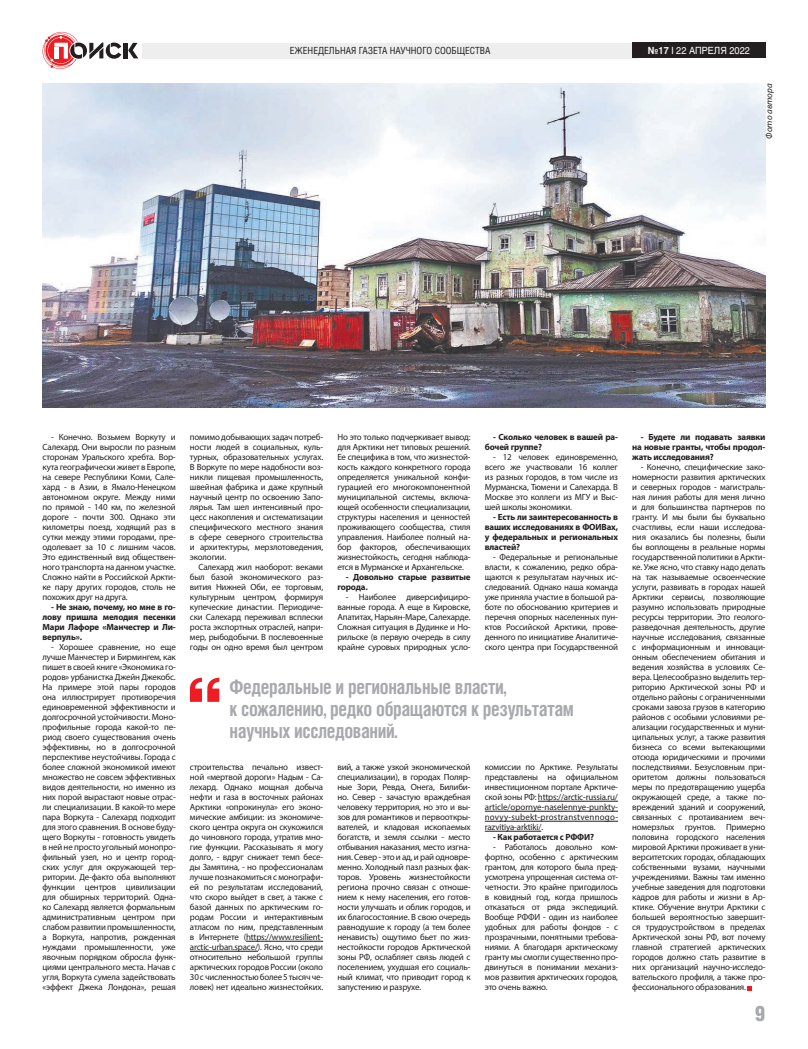
<style>
.page{position:relative;width:808px;height:1049px;background:#fff}
.page>*{position:absolute;margin:0;border:0;box-sizing:border-box;transform-origin:0 0}
.t1{font:21.1px "Helios Cond Black C";color:#a8a9ad}
.t2{font:700 20px/21.8px "Helios Cond C";letter-spacing:-.02em;color:#a8a9ad;scale:.93 1}
.t3{font:9.8px "Helios Cond C";color:#231f20}
.t4{font:9.8px "Helios C";color:#fff;scale:.93 1}
.t5{font:9px/10px "Myriad Pro";letter-spacing:-.02em;color:#231f20;text-align:justify}
.t6{font:700 9px/10px "Myriad Pro";letter-spacing:-.02em;color:#231f20;text-align:justify}
.t7{font:italic 9px "Myriad Pro";color:#231f20}
.s1{font-weight:700}
.s2{font-weight:700;color:#f2f3f4}
</style>
<div class="page">
<hr style="left:124px;top:43px;width:4px;height:15px;background:#231f20">
<svg style="left:128px;top:43px;width:10px;height:15px"></svg>
<svg style="left:43px;top:32px;width:78px;height:37px"></svg>
<div style="left:142px;top:43px;width:496px;height:16px;background:#eeeeef"></div>
<div style="left:632px;top:43px;width:133px;height:15px;background:#231f20"></div>
<svg style="left:190px;top:678px;width:29px;height:24px"></svg>
<svg style="left:747px;top:986px;width:5px;height:4px"></svg>
<img style="left:43px;top:84px;width:722px;height:323px">
<hr style="left:246px;top:941px;width:77px;height:1px;background:#231f20">
<hr style="left:190px;top:951px;width:68px;height:1px;background:#231f20">
<hr style="left:538px;top:801px;width:80px;height:1px;background:#231f20">
<hr style="left:485px;top:811px;width:133px;height:1px;background:#231f20">
<hr style="left:485px;top:821px;width:133px;height:1px;background:#231f20">
<hr style="left:485px;top:831px;width:56px;height:1px;background:#231f20">
<p class="t3" style="left:290px;top:45px;width:202px">ЕЖЕНЕДЕЛЬНАЯ ГАЗЕТА НАУЧНОГО СООБЩЕСТВА</p>
<p class="t4" style="left:648px;top:44px;width:111px"><span class="s1">№</span><span class="s2">17</span> I 22 АПРЕЛЯ 2022</p>
<p class="t7" style="left:764px;top:139px;width:57px;rotate:-90deg">Фото автора</p>
<p class="t5" style="left:43px;top:432px;width:135px;text-indent:9px">- Конечно. Возьмем Воркуту и Салехард. Они выросли по разным сторонам Уральского хребта. Вор&shy;кута географически живет в Европе, на севере Республики Коми, Сале&shy;хард - в Азии, в Ямало-Ненецком автономном округе. Между ними по прямой - 140 км, по железной дороге - почти 300. Однако эти километры поезд, ходящий раз в сутки между этими городами, пре&shy;одолевает за 10 с лишним часов.<br>Это единственный вид обществен&shy;ного транспорта на данном участке.<br>Сложно найти в Российской Аркти&shy;ке пару других городов, столь не похожих друг на друга.</p>
<p class="t6" style="left:43px;top:602px;width:135px;text-indent:9px">- Не знаю, почему, но мне в го&shy;лову пришла мелодия песенки Мари Лафоре «Манчестер и Ли&shy;верпуль».</p>
<p class="t5" style="left:43px;top:642px;width:135px;text-indent:9px">- Хорошее сравнение, но еще лучше Манчестер и Бирмингем, как пишет в своей книге «Экономика го&shy;родов» урбанистка Джейн Джекобс.<br>На примере этой пары городов она иллюстрирует противоречия единовременной эффективности и долгосрочной устойчивости. Моно&shy;профильные города какой-то пе&shy;риод своего существования очень эффективны, но в долгосрочной перспективе неустойчивы. Города с более сложной экономикой имеют множество не совсем эффективных видов деятельности, но именно из них порой вырастают новые отрас&shy;ли специализации. В какой-то мере пара Воркута - Салехард подходит для этого сравнения. В основе буду&shy;щего Воркуты - готовность увидеть в ней не просто угольный монопро&shy;фильный узел, но и центр город&shy;ских услуг для окружающей тер&shy;ритории. Де-факто оба выполняют функции центров цивилизации для обширных территорий. Одна&shy;ко Салехард является формальным административным центром при слабом развитии промышленности, а Воркута, напротив, рожденная нуждами промышленности, уже явочным порядком обросла функ&shy;циями центрального места. Начав с угля, Воркута сумела задействовать «эффект Джека Лондона», решая</p>
<p class="t5" style="left:190px;top:432px;width:135px">помимо добывающих задач потреб&shy;ности людей в социальных, куль&shy;турных, образовательных услугах.<br>В Воркуте по мере надобности воз&shy;никли пищевая промышленность, швейная фабрика и даже крупный научный центр по освоению Запо&shy;лярья. Там шел интенсивный про&shy;цесс накопления и систематизации специфического местного знания в сфере северного строительства и архитектуры, мерзлотоведения, экологии.</p>
<p class="t5" style="left:190px;top:562px;width:135px;text-indent:9px">Салехард жил наоборот: веками был базой экономического раз&shy;вития Нижней Оби, ее торговым, культурным центром, формируя купеческие династии. Периодиче&shy;ски Салехард переживал всплески роста экспортных отраслей, напри&shy;мер, рыбодобычи. В послевоенные годы он одно время был центром</p>
<p class="t5" style="left:337px;top:432px;width:135px">Но это только подчеркивает вывод: для Арктики нет типовых решений.<br>Ее специфика в том, что жизнестой&shy;кость каждого конкретного города определяется уникальной конфи&shy;гурацией его многокомпонентной муниципальной системы, включа&shy;ющей особенности специализации, структуры населения и ценностей проживающего сообщества, стиля управления. Наиболее полный на&shy;бор факторов, обеспечивающих жизнестойкость, сегодня наблюда&shy;ется в Мурманске и Архангельске.</p>
<p class="t6" style="left:337px;top:572px;width:135px;text-indent:9px">- Довольно старые развитые города.</p>
<p class="t5" style="left:337px;top:592px;width:135px;text-indent:9px">- Наиболее диверсифициро&shy;ванные города. А еще в Кировске, Апатитах, Нарьян-Маре, Салехарде.<br>Сложная ситуация в Дудинке и Но&shy;рильске (в первую очередь в силу крайне суровых природных усло-</p>
<p class="t6" style="left:485px;top:432px;width:135px;text-indent:9px">- Сколько человек в вашей ра&shy;бочей группе?</p>
<p class="t5" style="left:485px;top:452px;width:135px;text-indent:9px">- 12 человек единовременно, всего же участвовали 16 коллег из разных городов, в том числе из Мурманска, Тюмени и Салехарда. В Москве это коллеги из МГУ и Выс&shy;шей школы экономики.</p>
<p class="t6" style="left:485px;top:512px;width:135px;text-indent:9px">- Есть ли заинтересованность в ваших исследованиях в ФОИВах, у федеральных и региональных властей?</p>
<p class="t5" style="left:485px;top:552px;width:135px;text-indent:9px">- Федеральные и региональные власти, к сожалению, редко обра&shy;щаются к результатам научных ис&shy;следований. Однако наша команда уже приняла участие в большой ра&shy;боте по обоснованию критериев и перечня опорных населенных пун&shy;ктов Российской Арктики, прове&shy;денного по инициативе Аналитиче&shy;ского центра при Государственной</p>
<h2 class="t2" style="left:230px;top:675px;width:372px">Федеральные и региональные власти,<br>к сожалению, редко обращаются к результатам научных исследований.</h2>
<p class="t5" style="left:190px;top:762px;width:135px">строительства печально извест&shy;ной «мертвой дороги» Надым - Са&shy;лехард. Однако мощная добыча нефти и газа в восточных районах Арктики «опрокинула» его эконо&shy;мические амбиции: из экономиче&shy;ского центра округа он скукожился до чиновного города, утратив мно&shy;гие функции. Рассказывать я могу долго, - вдруг снижает темп бесе&shy;ды Замятина, - но профессионалам лучше познакомиться с монографи&shy;ей по результатам исследований, что скоро выйдет в свет, а также с базой данных по арктическим го&shy;родам России и интерактивным атласом по ним, представленным в Интернете (https://www.resilient&shy;arctic-urban.space/). Ясно, что среди относительно небольшой группы арктических городов России (около 30 с численностью более 5 тысяч че&shy;ловек) нет идеально жизнестойких.</p>
<p class="t5" style="left:337px;top:762px;width:135px">вий, а также узкой экономической специализации), в городах Поляр&shy;ные Зори, Ревда, Онега, Билиби&shy;но. Север - зачастую враждебная человеку территория, но это и вы&shy;зов для романтиков и первооткры&shy;вателей, и кладовая ископаемых богатств, и земля ссылки - место отбывания наказания, место изгна&shy;ния. Север - это и ад, и рай одновре&shy;менно. Холодный пазл разных фак&shy;торов. Уровень жизнестойкости региона прочно связан с отноше&shy;нием к нему населения, его готов&shy;ности улучшать и облик городов, и их благосостояние. В свою очередь равнодушие к городу (а тем более ненависть) ощутимо бьет по жиз&shy;нестойкости городов Арктической зоны РФ, ослабляет связь людей с поселением, ухудшая его социаль&shy;ный климат, что приводит город к запустению и разрухе.</p>
<p class="t5" style="left:485px;top:762px;width:135px">комиссии по Арктике. Результаты представлены на официальном инвестиционном портале Арктиче&shy;ской зоны РФ: https://arctic-russia.ru/ article/opornye-naselennye-punkty&shy;novyy-subekt-prostranstvennogo&shy;razvitiya-arktiki/.</p>
<p class="t6" style="left:493px;top:832px;width:102px">- Как работается с РФФИ?</p>
<p class="t5" style="left:485px;top:842px;width:135px;text-indent:9px">- Работалось довольно ком&shy;фортно, особенно с арктическим грантом, для которого была пред&shy;усмотрена упрощенная система от&shy;четности. Это крайне пригодилось в ковидный год, когда пришлось отказаться от ряда экспедиций.<br>Вообще РФФИ - один из наиболее удобных для работы фондов - с прозрачными, понятными требова&shy;ниями. А благодаря арктическому гранту мы смогли существенно про&shy;двинуться в понимании механиз&shy;мов развития арктических городов, это очень важно.</p>
<p class="t6" style="left:632px;top:432px;width:135px;text-indent:9px">- Будете ли подавать заявки на новые гранты, чтобы продол&shy;жать исследования?</p>
<p class="t5" style="left:632px;top:462px;width:135px;text-indent:9px">- Конечно, специфические зако&shy;номерности развития арктических и северных городов - магистраль&shy;ная линия работы для меня лично и для большинства партнеров по гранту. И мы были бы буквально счастливы, если наши исследова&shy;ния оказались бы полезны, были бы воплощены в реальные нормы государственной политики в Аркти&shy;ке. Уже ясно, что ставку надо делать на так называемые освоенческие услуги, развивать в городах нашей Арктики сервисы, позволяющие разумно использовать природные ресурсы территории. Это геолого&shy;разведочная деятельность, другие научные исследования, связанные с информационным и инноваци&shy;онным обеспечением обитания и ведения хозяйства в условиях Се&shy;вера. Целесообразно выделить тер&shy;риторию Арктической зоны РФ и отдельно районы с ограниченными сроками завоза грузов в категорию районов с особыми условиями ре&shy;ализации государственных и муни&shy;ципальных услуг, а также развития бизнеса со всеми вытекающими отсюда юридическими и прочими последствиями. Безусловным при&shy;оритетом должны пользоваться меры по предотвращению ущерба окружающей среде, а также по&shy;вреждений зданий и сооружений, связанных с протаиванием веч&shy;номерзлых грунтов. Примерно половина городского населения мировой Арктики проживает в уни&shy;верситетских городах, обладающих собственными вузами, научными учреждениями. Важны там именно учебные заведения для подготовки кадров для работы и жизни в Ар&shy;ктике. Обучение внутри Арктики с большей вероятностью завершит&shy;ся трудоустройством в пределах Арктической зоны РФ, вот почему главной стратегией арктических городов должно стать развитие в них организаций научно-исследо&shy;вательского профиля, а также про&shy;фессионального образования.</p>
<h1 class="t1" style="left:755px;top:1001px;width:12px">9</h1>
</div>
